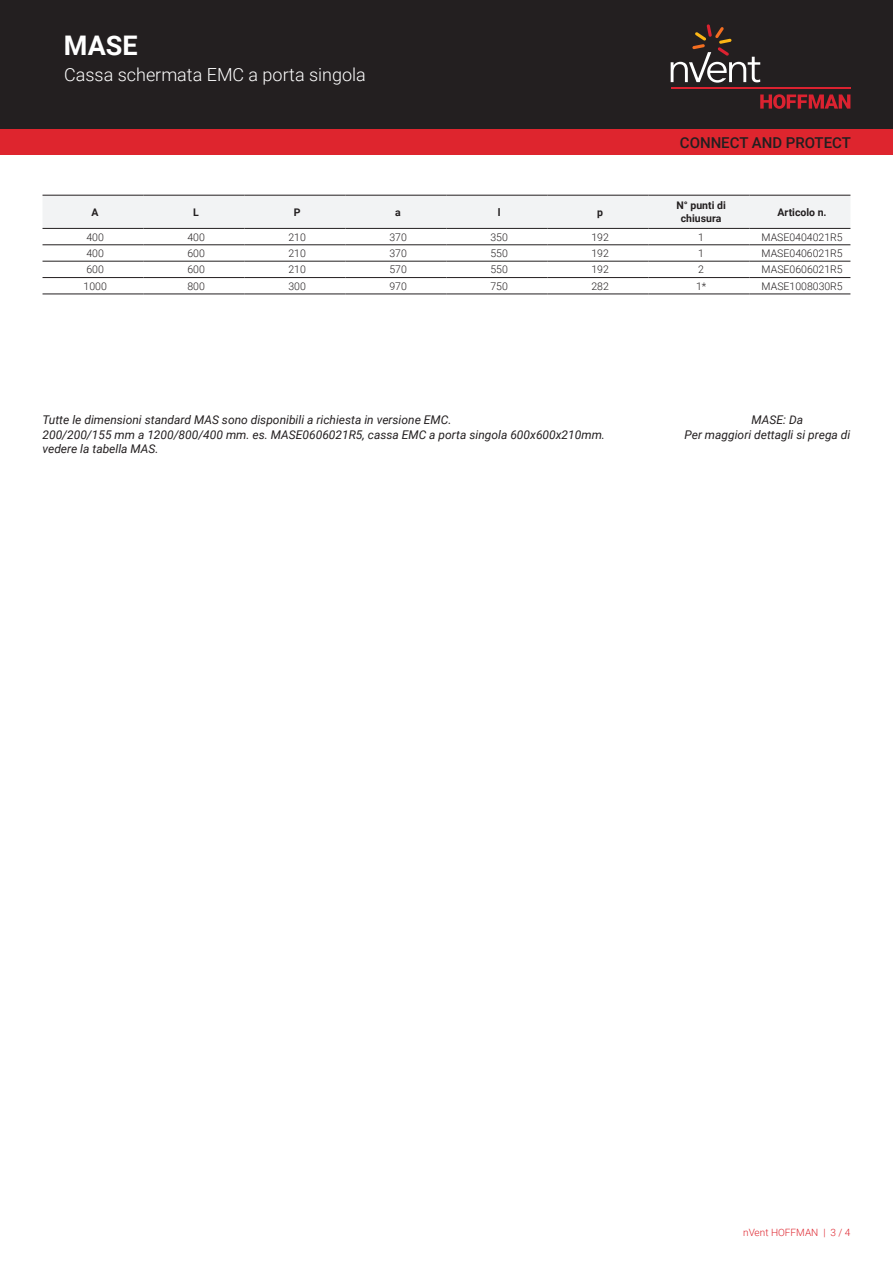
<style>
.page{position:relative;width:893px;height:1263px;background:#fff}
.page>*{position:absolute;margin:0;border:0;box-sizing:border-box;transform-origin:0 0}
.t1{font:700 27px "Roboto";color:#fff}
.t2{font:300 18px "Roboto";color:#fff}
.t3{font:500 15px "Roboto";color:#231f20}
.t4{font:italic 12px "Roboto";color:#231f20}
.t5{font:300 10.5px "Roboto";color:#231f20}
.t6{font:700 10.5px/12.6px "Roboto";color:#231f20;text-align:center}
.t7{font:300 10.05px "Roboto";color:#de252e}
</style>
<div class="page">
<div style="left:0;top:0;width:893px;height:129px;background:#231f20"></div>
<svg style="left:760px;top:94px;width:90px;height:15px"></svg>
<hr style="left:671px;top:88px;width:179px;height:1px;background:#db2230">
<svg style="left:671px;top:24px;width:89px;height:59px"></svg>
<div style="left:0;top:129px;width:893px;height:26px;background:#de252e"></div>
<div style="left:43px;top:196px;width:807px;height:32px;background:#f2f3f4"></div>
<hr style="left:43px;top:195px;width:101px;height:1px;background:#231f20">
<hr style="left:144px;top:195px;width:100px;height:1px;background:#231f20">
<hr style="left:244px;top:195px;width:101px;height:1px;background:#231f20">
<hr style="left:345px;top:195px;width:101px;height:1px;background:#231f20">
<hr style="left:446px;top:195px;width:101px;height:1px;background:#231f20">
<hr style="left:547px;top:195px;width:101px;height:1px;background:#231f20">
<hr style="left:648px;top:195px;width:101px;height:1px;background:#231f20">
<hr style="left:749px;top:195px;width:101px;height:1px;background:#231f20">
<hr style="left:43px;top:245px;width:101px;height:1px;background:#231f20">
<hr style="left:144px;top:245px;width:100px;height:1px;background:#231f20">
<hr style="left:244px;top:245px;width:101px;height:1px;background:#231f20">
<hr style="left:345px;top:245px;width:101px;height:1px;background:#231f20">
<hr style="left:446px;top:245px;width:101px;height:1px;background:#231f20">
<hr style="left:547px;top:245px;width:101px;height:1px;background:#231f20">
<hr style="left:648px;top:245px;width:101px;height:1px;background:#231f20">
<hr style="left:749px;top:245px;width:101px;height:1px;background:#231f20">
<hr style="left:43px;top:261px;width:101px;height:1px;background:#231f20">
<hr style="left:144px;top:261px;width:100px;height:1px;background:#231f20">
<hr style="left:244px;top:261px;width:101px;height:1px;background:#231f20">
<hr style="left:345px;top:261px;width:101px;height:1px;background:#231f20">
<hr style="left:446px;top:261px;width:101px;height:1px;background:#231f20">
<hr style="left:547px;top:261px;width:101px;height:1px;background:#231f20">
<hr style="left:648px;top:261px;width:101px;height:1px;background:#231f20">
<hr style="left:749px;top:261px;width:101px;height:1px;background:#231f20">
<hr style="left:43px;top:277px;width:101px;height:1px;background:#231f20">
<hr style="left:144px;top:277px;width:100px;height:1px;background:#231f20">
<hr style="left:244px;top:277px;width:101px;height:1px;background:#231f20">
<hr style="left:345px;top:277px;width:101px;height:1px;background:#231f20">
<hr style="left:446px;top:277px;width:101px;height:1px;background:#231f20">
<hr style="left:547px;top:277px;width:101px;height:1px;background:#231f20">
<hr style="left:648px;top:277px;width:101px;height:1px;background:#231f20">
<hr style="left:749px;top:277px;width:101px;height:1px;background:#231f20">
<hr style="left:43px;top:294px;width:101px;height:1px;background:#231f20">
<hr style="left:144px;top:294px;width:100px;height:1px;background:#231f20">
<hr style="left:244px;top:294px;width:101px;height:1px;background:#231f20">
<hr style="left:345px;top:294px;width:101px;height:1px;background:#231f20">
<hr style="left:446px;top:294px;width:101px;height:1px;background:#231f20">
<hr style="left:547px;top:294px;width:101px;height:1px;background:#231f20">
<hr style="left:648px;top:294px;width:101px;height:1px;background:#231f20">
<hr style="left:749px;top:294px;width:101px;height:1px;background:#231f20">
<hr style="left:43px;top:228px;width:101px;height:1px;background:#231f20">
<hr style="left:144px;top:228px;width:100px;height:1px;background:#231f20">
<hr style="left:244px;top:228px;width:101px;height:1px;background:#231f20">
<hr style="left:345px;top:228px;width:101px;height:1px;background:#231f20">
<hr style="left:446px;top:228px;width:101px;height:1px;background:#231f20">
<hr style="left:547px;top:228px;width:101px;height:1px;background:#231f20">
<hr style="left:648px;top:228px;width:101px;height:1px;background:#231f20">
<hr style="left:749px;top:228px;width:101px;height:1px;background:#231f20">
<h1 class="t1" style="left:64px;top:26px;width:75px">MASE</h1>
<h2 class="t2" style="left:64px;top:62px;width:303px">Cassa schermata EMC a porta singola</h2>
<p class="t3" style="left:680px;top:132px;width:173px">CONNECT AND PROTECT</p>
<p class="t6" style="left:92px;top:205px;width:9px">A</p>
<p class="t6" style="left:193px;top:205px;width:7px">L</p>
<p class="t6" style="left:294px;top:205px;width:8px">P</p>
<p class="t6" style="left:395px;top:205px;width:7px">a</p>
<p class="t6" style="left:498px;top:205px;width:4px">l</p>
<p class="t6" style="left:597px;top:205px;width:7px">p</p>
<p class="t6" style="left:676px;top:199px;width:51px">N° punti di chiusura</p>
<p class="t6" style="left:777px;top:205px;width:51px">Articolo n.</p>
<p class="t5" style="left:86px;top:229px;width:19px">400</p>
<p class="t5" style="left:187px;top:229px;width:19px">400</p>
<p class="t5" style="left:288px;top:229px;width:19px">210</p>
<p class="t5" style="left:389px;top:229px;width:19px">370</p>
<p class="t5" style="left:490px;top:229px;width:19px">350</p>
<p class="t5" style="left:591px;top:229px;width:19px">192</p>
<p class="t5" style="left:698px;top:229px;width:7px">1</p>
<p class="t5" style="left:761px;top:229px;width:83px">MASE0404021R5</p>
<p class="t5" style="left:86px;top:246px;width:19px">400</p>
<p class="t5" style="left:187px;top:246px;width:19px">600</p>
<p class="t5" style="left:288px;top:246px;width:19px">210</p>
<p class="t5" style="left:389px;top:246px;width:19px">370</p>
<p class="t5" style="left:490px;top:246px;width:19px">550</p>
<p class="t5" style="left:591px;top:246px;width:19px">192</p>
<p class="t5" style="left:698px;top:246px;width:7px">1</p>
<p class="t5" style="left:762px;top:246px;width:83px">MASE0406021R5</p>
<p class="t5" style="left:86px;top:262px;width:19px">600</p>
<p class="t5" style="left:187px;top:262px;width:19px">600</p>
<p class="t5" style="left:288px;top:262px;width:19px">210</p>
<p class="t5" style="left:389px;top:262px;width:19px">570</p>
<p class="t5" style="left:490px;top:262px;width:19px">550</p>
<p class="t5" style="left:591px;top:262px;width:19px">192</p>
<p class="t5" style="left:698px;top:262px;width:7px">2</p>
<p class="t5" style="left:762px;top:262px;width:83px">MASE0606021R5</p>
<p class="t5" style="left:84px;top:279px;width:25px">1000</p>
<p class="t5" style="left:187px;top:279px;width:19px">800</p>
<p class="t5" style="left:288px;top:279px;width:19px">300</p>
<p class="t5" style="left:389px;top:279px;width:19px">970</p>
<p class="t5" style="left:490px;top:279px;width:19px">750</p>
<p class="t5" style="left:591px;top:279px;width:19px">282</p>
<p class="t5" style="left:696px;top:279px;width:12px">1*</p>
<p class="t5" style="left:762px;top:279px;width:83px">MASE1008030R5</p>
<p class="t4" style="left:43px;top:412px;width:410px">Tutte le dimensioni standard MAS sono disponibili a richiesta in versione EMC.</p>
<p class="t4" style="left:751px;top:412px;width:53px">MASE: Da</p>
<p class="t4" style="left:43px;top:426px;width:564px">200/200/155 mm a 1200/800/400 mm. es. MASE0606021R5, cassa EMC a porta singola 600x600x210mm.</p>
<p class="t4" style="left:684px;top:426px;width:167px">Per maggiori dettagli si prega di</p>
<p class="t4" style="left:43px;top:440px;width:118px">vedere la tabella MAS.</p>
<p class="t7" style="left:743px;top:1226px;width:109px">nVent HOFFMAN | 3 / 4</p>
</div>
